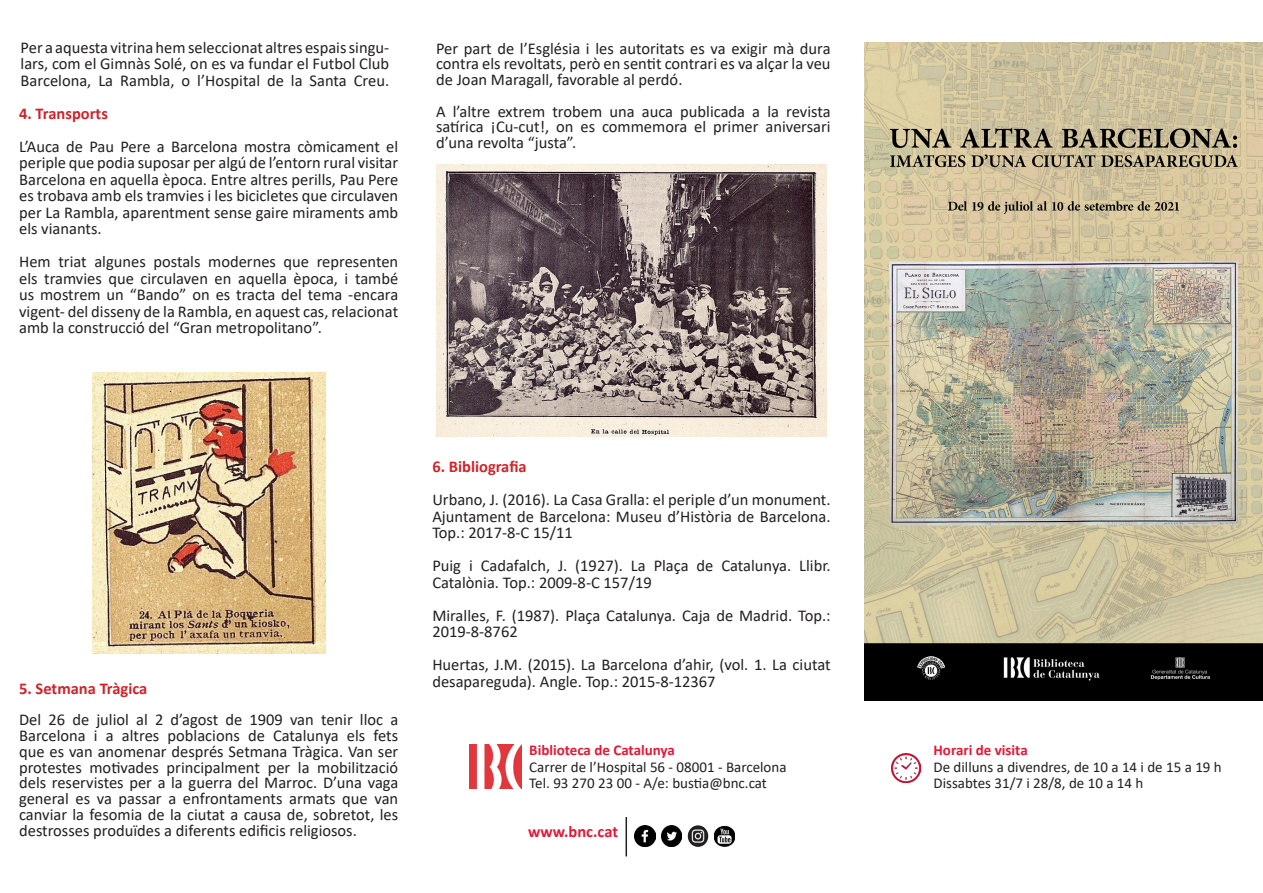
<style>
.page{position:relative;width:1263px;height:893px;background:#fff}
.page>*{position:absolute;margin:0;border:0;box-sizing:border-box;transform-origin:0 0}
.t1{font:16.5px/16.5px "Calibri";color:#231f20;text-align:justify}
.t2{font:700 16.5px "Calibri";color:#d1232a}
.t3{font:700 16.5px "Calibri";color:#e51836}
.t4{font:15px "Calibri";color:#231f20}
.t5{font:700 15px "Calibri";color:#e51836}
</style>
<div class="page">
<img style="left:661px;top:826px;width:21px;height:20px">
<img style="left:634px;top:826px;width:21px;height:20px">
<img style="left:688px;top:825px;width:20px;height:22px">
<img style="left:714px;top:826px;width:21px;height:20px">
<hr style="left:625px;top:817px;width:2px;height:39px;background:#231f20">
<img style="left:469px;top:745px;width:53px;height:43px">
<img style="left:891px;top:753px;width:29px;height:29px">
<img style="left:865px;top:43px;width:398px;height:657px">
<img style="left:436px;top:165px;width:391px;height:272px">
<img style="left:92px;top:372px;width:233px;height:282px">
<p class="t1" style="left:21px;top:39px;width:370px">Per a aquesta vitrina hem seleccionat altres espais singu&shy;lars, com el Gimnàs Solé, on es va fundar el Futbol Club</p>
<p class="t1" style="left:21px;top:72px;width:370px">Barcelona, La Rambla, o l’Hospital de la Santa Creu.</p>
<p class="t2" style="left:19px;top:102px;width:90px">4. Transports</p>
<p class="t1" style="left:19px;top:138px;width:381px">L’Auca de Pau Pere a Barcelona mostra còmicament el periple que podia suposar per algú de l’entorn rural visitar Barcelona en aquella època. Entre altres perills, Pau Pere es trobava amb els tramvies i les bicicletes que circulaven per La Rambla, aparentment sense gaire miraments amb els vianants.</p>
<p class="t1" style="left:19px;top:253px;width:381px">Hem triat algunes postals modernes que representen els tramvies que circulaven en aquella època, i també us mostrem un “Bando” on es tracta del tema -encara vigent- del disseny de la Rambla, en aquest cas, relacionat amb la construcció del “Gran metropolitano”.</p>
<p class="t1" style="left:436px;top:40px;width:396px;line-height:15.8px">Per part de l’Església i les autoritats es va exigir mà dura contra els revoltats, però en sentit contrari es va alçar la veu de Joan Maragall, favorable al perdó.</p>
<p class="t1" style="left:436px;top:103px;width:396px;line-height:15.8px">A l’altre extrem trobem una auca publicada a la revista satírica ¡Cu-cut!, on es commemora el primer aniversari d’una revolta “justa”.</p>
<p class="t2" style="left:19px;top:677px;width:130px">5. Setmana Tràgica</p>
<p class="t1" style="left:19px;top:711px;width:381px;line-height:15.8px">Del 26 de juliol al 2 d’agost de 1909 van tenir lloc a Barcelona i a altres poblacions de Catalunya els fets que es van anomenar després Setmana Tràgica. Van ser protestes motivades principalment per la mobilització dels reservistes per a la guerra del Marroc. D’una vaga general es va passar a enfrontaments armats que van canviar la fesomia de la ciutat a causa de, sobretot, les destrosses produïdes a diferents edificis religiosos.</p>
<p class="t2" style="left:432px;top:455px;width:96px">6. Bibliografia</p>
<p class="t1" style="left:432px;top:491px;width:400px">Urbano, J. (2016). La Casa Gralla: el periple d’un monument.<br>Ajuntament de Barcelona: Museu d’Història de Barcelona.<br>Top.: 2017-8-C 15/11</p>
<p class="t1" style="left:432px;top:557px;width:400px">Puig i Cadafalch, J. (1927). La Plaça de Catalunya. Llibr.<br>Catalònia. Top.: 2009-8-C 157/19</p>
<p class="t1" style="left:432px;top:607px;width:400px">Miralles, F. (1987). Plaça Catalunya. Caja de Madrid. Top.:<br>2019-8-8762</p>
<p class="t1" style="left:432px;top:656px;width:400px">Huertas, J.M. (2015). La Barcelona d’ahir, (vol. 1. La ciutat desapareguda). Angle. Top.: 2015-8-12367</p>
<p class="t5" style="left:529px;top:740px;width:147px">Biblioteca de Catalunya</p>
<p class="t4" style="left:529px;top:756px;width:259px">Carrer de l’Hospital 56 - 08001 - Barcelona</p>
<p class="t4" style="left:529px;top:773px;width:239px">Tel. 93 270 23 00 - A/e: bustia@bnc.cat</p>
<p class="t3" style="left:528px;top:820px;width:92px">www.bnc.cat</p>
<p class="t5" style="left:933px;top:740px;width:96px">Horari de visita</p>
<p class="t4" style="left:933px;top:756px;width:290px">De dilluns a divendres, de 10 a 14 i de 15 a 19 h</p>
<p class="t4" style="left:933px;top:773px;width:211px">Dissabtes 31/7 i 28/8, de 10 a 14 h</p>
</div>
